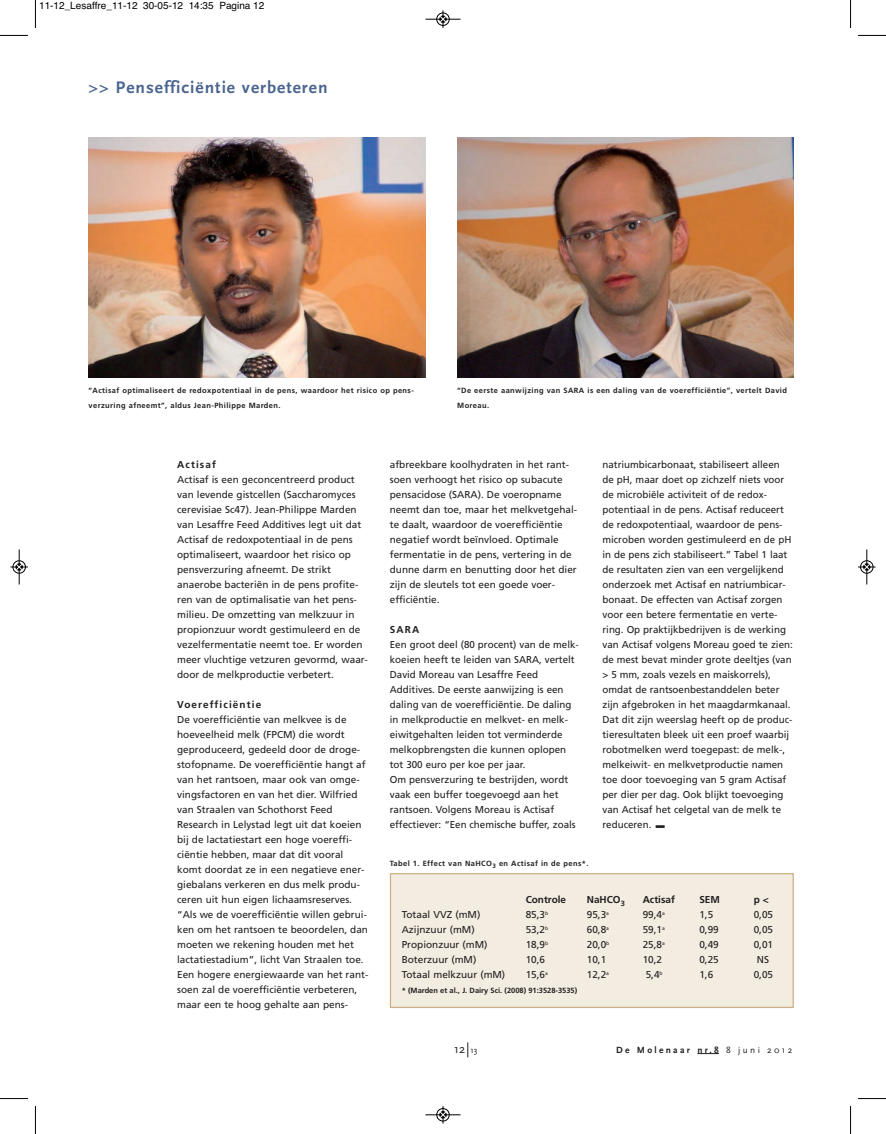
<style>
.page{position:relative;width:886px;height:1134px;background:#fff}
.page>*{position:absolute;margin:0;border:0;box-sizing:border-box;transform-origin:0 0}
.t1{font:35px "Frutiger";color:#231f20}
.t2{font:700 17.5px "Scala Sans";letter-spacing:.055em;color:#4b648f}
.t3{font:12.5px "Scala Sans";color:#231f20}
.t4{font:10px/15px "Frutiger";color:#231f20}
.t5{font:10px "Helvetica";color:#000}
.t6{font:700 10px "Frutiger";color:#231f20}
.t7{font:700 9.38px "Scala Sans";letter-spacing:.25em;color:#231f20}
.t8{font:700 7.5px/15px "Frutiger";letter-spacing:.055em;color:#231f20}
.t9{font:700 7.5px "Frutiger";color:#231f20}
.s1{font-weight:700}
.s2{font-size:8.75px}
.s3{font-weight:400}
</style>
<div class="page">
<svg style="left:697px;top:1053px;width:22px;height:1px"></svg>
<svg style="left:468px;top:1042px;width:1px;height:15px"></svg>
<div style="left:391px;top:874px;width:401px;height:133px;background:#f3ece1"></div>
<div style="left:390px;top:873px;width:404px;height:135px;border:1px solid #ccaf84"></div>
<img style="left:89px;top:138px;width:336px;height:240px">
<img style="left:457px;top:138px;width:337px;height:240px">
<svg style="left:35px;top:0;width:1px;height:28px"></svg>
<svg style="left:0;top:35px;width:28px;height:1px"></svg>
<svg style="left:850px;top:0;width:1px;height:28px"></svg>
<svg style="left:858px;top:35px;width:28px;height:1px"></svg>
<svg style="left:35px;top:1106px;width:1px;height:28px"></svg>
<svg style="left:0;top:1098px;width:28px;height:1px"></svg>
<svg style="left:850px;top:1106px;width:1px;height:28px"></svg>
<svg style="left:858px;top:1098px;width:28px;height:1px"></svg>
<div style="left:436px;top:13px;width:14px;height:13px;border:1px solid #fff;border-radius:50%"></div>
<hr style="left:425px;top:19px;width:35px;height:1px;background:#000">
<div style="left:437px;top:13px;width:12px;height:13px;border:1px solid #000;border-radius:50%"></div>
<svg style="left:440px;top:10px;width:6px;height:18px"></svg>
<div style="left:436px;top:1108px;width:14px;height:13px;border:1px solid #fff;border-radius:50%"></div>
<hr style="left:425px;top:1114px;width:35px;height:1px;background:#000">
<div style="left:437px;top:1108px;width:12px;height:13px;border:1px solid #000;border-radius:50%"></div>
<svg style="left:440px;top:1106px;width:6px;height:17px"></svg>
<div style="left:13px;top:560px;width:13px;height:14px;border:1px solid #fff;border-radius:50%"></div>
<hr style="left:19px;top:549px;width:1px;height:35px;background:#000">
<div style="left:13px;top:561px;width:13px;height:12px;border:1px solid #000;border-radius:50%"></div>
<svg style="left:10px;top:564px;width:18px;height:6px"></svg>
<div style="left:860px;top:560px;width:13px;height:14px;border:1px solid #fff;border-radius:50%"></div>
<hr style="left:866px;top:549px;width:1px;height:35px;background:#000">
<div style="left:860px;top:561px;width:13px;height:12px;border:1px solid #000;border-radius:50%"></div>
<svg style="left:858px;top:564px;width:17px;height:6px"></svg>
<p class="t5" style="left:39px;top:2px;width:227px">11-12_Lesaffre_11-12 30-05-12 14:35 Pagina 12</p>
<p class="t2" style="left:89px;top:80px;width:240px">&gt;&gt; Pensefficiëntie verbeteren</p>
<p class="t8" style="left:89px;top:383px;width:327px">“Actisaf optimaliseert de redoxpotentiaal in de pens, waardoor het risico op pens&shy;verzuring afneemt”, aldus Jean-Philippe Marden.</p>
<p class="t8" style="left:457px;top:383px;width:331px">“De eerste aanwijzing van SARA is een daling van de voerefficiëntie”, vertelt David<br>Moreau.</p>
<p class="t4" style="left:177px;top:458px;width:192px"><span class="s1">Actisaf<br></span>Actisaf is een geconcentreerd product van levende gistcellen (Saccharomyces cerevisiae Sc47). Jean-Philippe Marden van Lesaffre Feed Additives legt uit dat Actisaf de redoxpotentiaal in de pens optimaliseert, waardoor het risico op pensverzuring afneemt. De strikt anaerobe bacteriën in de pens profite&shy;ren van de optimalisatie van het pens&shy;milieu. De omzetting van melkzuur in propionzuur wordt gestimuleerd en de vezelfermentatie neemt toe. Er worden meer vluchtige vetzuren gevormd, waar&shy;door de melkproductie verbetert.</p>
<p class="t4" style="left:177px;top:698px;width:193px"><span class="s1">Voerefficiëntie<br></span>De voerefficiëntie van melkvee is de hoeveelheid melk (FPCM) die wordt geproduceerd, gedeeld door de droge&shy;stofopname. De voerefficiëntie hangt af van het rantsoen, maar ook van omge&shy;vingsfactoren en van het dier. Wilfried van Straalen van Schothorst Feed Research in Lelystad legt uit dat koeien bij de lactatiestart een hoge voereffi&shy;ciëntie hebben, maar dat dit vooral komt doordat ze in een negatieve ener&shy;giebalans verkeren en dus melk produ&shy;ceren uit hun eigen lichaamsreserves. “Als we de voerefficiëntie willen gebrui&shy;ken om het rantsoen te beoordelen, dan moeten we rekening houden met het lactatiestadium”, licht Van Straalen toe.<br>Een hogere energiewaarde van het rant&shy;soen zal de voerefficiëntie verbeteren, maar een te hoog gehalte aan pens -</p>
<p class="t4" style="left:390px;top:458px;width:189px">afbreekbare koolhydraten in het rant&shy;soen verhoogt het risico op subacute pensacidose (SARA). De voeropname neemt dan toe, maar het melkvetgehal&shy;te daalt, waardoor de voerefficiëntie negatief wordt beïnvloed. Optimale fermentatie in de pens, vertering in de dunne darm en benutting door het dier zijn de sleutels tot een goede voer - efficiëntie.</p>
<p class="t4" style="left:390px;top:623px;width:190px"><span class="s1">SARA<br></span>Een groot deel (80 procent) van de melk&shy;koeien heeft te leiden van SARA, vertelt David Moreau van Lesaffre Feed Additives. De eerste aanwijzing is een daling van de voerefficiëntie. De daling in melkproductie en melkvet- en melk - eiwitgehalten leiden tot verminderde melkopbrengsten die kunnen oplopen tot 300 euro per koe per jaar.<br>Om pensverzuring te bestrijden, wordt vaak een buffer toegevoegd aan het rantsoen. Volgens Moreau is Actisaf effectiever: “Een chemische buffer, zoals</p>
<p class="t8" style="left:390px;top:856px;width:200px">Tabel 1. Effect van NaHCO<sub>3</sub> en Actisaf in de pens*.</p>
<p class="t4" style="left:602px;top:458px;width:192px">natriumbicarbonaat, stabiliseert alleen de pH, maar doet op zichzelf niets voor de microbiële activiteit of de redox - potentiaal in de pens. Actisaf reduceert de redoxpotentiaal, waardoor de pens&shy;microben worden gestimuleerd en de pH in de pens zich stabiliseert.” Tabel 1 laat de resultaten zien van een vergelijkend onderzoek met Actisaf en natriumbicar&shy;bonaat. De effecten van Actisaf zorgen voor een betere fermentatie en verte&shy;ring. Op praktijkbedrijven is de werking van Actisaf volgens Moreau goed te zien: de mest bevat minder grote deeltjes (van &gt; 5 mm, zoals vezels en maiskorrels), omdat de rantsoenbestanddelen beter zijn afgebroken in het maagdarmkanaal.<br>Dat dit zijn weerslag heeft op de produc&shy;tieresultaten bleek uit een proef waarbij robotmelken werd toegepast: de melk-, melkeiwit- en melkvetproductie namen toe door toevoeging van 5 gram Actisaf per dier per dag. Ook blijkt toevoeging van Actisaf het celgetal van de melk te reduceren.</p>
<p class="t1" style="left:654px;top:809px;width:13px">-</p>
<p class="t6" style="left:526px;top:895px;width:42px">Controle</p>
<p class="t6" style="left:587px;top:895px;width:40px">NaHCO<sub>3</sub></p>
<p class="t6" style="left:643px;top:895px;width:34px">Actisaf</p>
<p class="t6" style="left:699px;top:895px;width:22px">SEM</p>
<p class="t6" style="left:754px;top:895px;width:17px">p &lt;</p>
<p class="t4" style="left:402px;top:908px;width:80px">Totaal VVZ (mM)</p>
<p class="t4" style="left:526px;top:908px;width:24px">85,3<sup>b</sup></p>
<p class="t4" style="left:587px;top:908px;width:24px">95,3<sup>a</sup></p>
<p class="t4" style="left:643px;top:908px;width:24px">99,4<sup>a</sup></p>
<p class="t4" style="left:699px;top:908px;width:15px">1,5</p>
<p class="t4" style="left:754px;top:908px;width:21px">0,05</p>
<p class="t4" style="left:402px;top:923px;width:74px">Azijnzuur (mM)</p>
<p class="t4" style="left:526px;top:923px;width:24px">53,2<sup>b</sup></p>
<p class="t4" style="left:587px;top:923px;width:24px">60,8<sup>a</sup></p>
<p class="t4" style="left:643px;top:923px;width:24px">59,1<sup>a</sup></p>
<p class="t4" style="left:699px;top:923px;width:21px">0,99</p>
<p class="t4" style="left:754px;top:923px;width:21px">0,05</p>
<p class="t4" style="left:402px;top:938px;width:87px">Propionzuur (mM)</p>
<p class="t4" style="left:526px;top:938px;width:24px">18,9<sup>b</sup></p>
<p class="t4" style="left:587px;top:938px;width:24px">20,0<sup>b</sup></p>
<p class="t4" style="left:643px;top:938px;width:24px">25,8<sup>a</sup></p>
<p class="t4" style="left:699px;top:938px;width:21px">0,49</p>
<p class="t4" style="left:754px;top:938px;width:21px">0,01</p>
<p class="t4" style="left:402px;top:953px;width:76px">Boterzuur (mM)</p>
<p class="t4" style="left:526px;top:953px;width:21px">10,6</p>
<p class="t4" style="left:587px;top:953px;width:21px">10,1</p>
<p class="t4" style="left:643px;top:953px;width:21px">10,2</p>
<p class="t4" style="left:699px;top:953px;width:21px">0,25</p>
<p class="t4" style="left:757px;top:953px;width:14px">NS</p>
<p class="t4" style="left:402px;top:968px;width:105px">Totaal melkzuur (mM)</p>
<p class="t4" style="left:526px;top:968px;width:24px">15,6<sup>a</sup></p>
<p class="t4" style="left:587px;top:968px;width:24px">12,2<sup>a</sup></p>
<p class="t4" style="left:646px;top:968px;width:18px">5,4<sup>b</sup></p>
<p class="t4" style="left:699px;top:968px;width:15px">1,6</p>
<p class="t4" style="left:754px;top:968px;width:21px">0,05</p>
<p class="t9" style="left:402px;top:987px;width:177px">* (Marden et al., J. Dairy Sci. (2008) 91:3528-3535)</p>
<p class="t3" style="left:454px;top:1043px;width:25px">12 <span class="s2">13</span></p>
<p class="t7" style="left:616px;top:1046px;width:178px">De Molenaar nr.8 <span class="s3">8 juni 2012</span></p>
</div>
